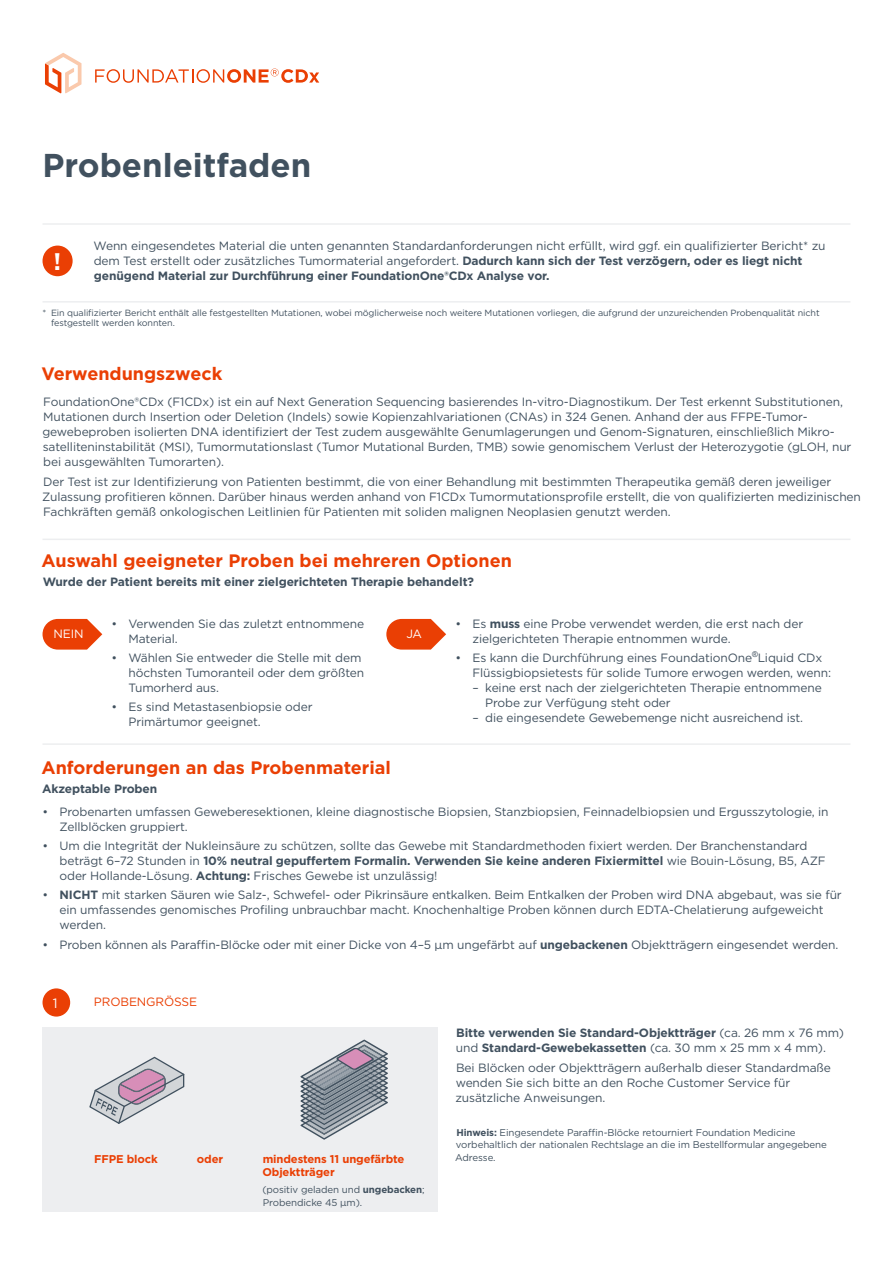
<style>
.page{position:relative;width:893px;height:1263px;background:#fff}
.page>*{position:absolute;margin:0;border:0;box-sizing:border-box;transform-origin:0 0}
.t1{font:700 33px "Gotham";color:#41515f}
.t2{font:700 24px "Gotham";color:#fff}
.t3{font:700 18px "Gotham";color:#ea3f04}
.t4{font:13.5px "Gotham";color:#fff}
.t5{font:12px/15px "Gotham";letter-spacing:-.01em;color:#41515f}
.t6{font:700 12px/15px "Gotham";letter-spacing:-.01em;color:#41515f}
.t7{font:12px "Gotham";letter-spacing:-.01em;color:#ea3f04}
.t8{font:12px "Gotham";letter-spacing:-.01em;color:#fff}
.t9{font:700 11.25px/13.5px "Gotham";letter-spacing:-.01em;color:#ea3f04}
.t10{font:9.75px/12.8px "Gotham";letter-spacing:-.01em;color:#41515f}
.t11{font:9px/10.5px "Gotham";letter-spacing:-.01em;color:#41515f}
.s1{font-weight:700}
.s2{font-weight:400}
</style>
<div class="page">
<div style="left:42px;top:1028px;width:395px;height:184px;background:#edeef0"></div>
<svg style="left:89px;top:1057px;width:95px;height:67px"></svg>
<svg style="left:300px;top:1039px;width:88px;height:101px"></svg>
<hr style="left:43px;top:539px;width:807px;height:1px;background:#edeef0">
<hr style="left:43px;top:301px;width:807px;height:2px;background:#edeef0">
<hr style="left:43px;top:223px;width:807px;height:2px;background:#edeef0">
<hr style="left:43px;top:743px;width:807px;height:2px;background:#edeef0">
<svg style="left:43px;top:619px;width:59px;height:31px"></svg>
<svg style="left:386px;top:619px;width:60px;height:31px"></svg>
<div style="left:43px;top:246px;width:30px;height:30px;background:#ea3f04;border-radius:50%"></div>
<div style="left:43px;top:988px;width:27px;height:28px;background:#ea3f04;border-radius:50%"></div>
<svg style="left:45px;top:53px;width:37px;height:40px"></svg>
<svg style="left:95px;top:68px;width:224px;height:15px"></svg>
<h1 class="t1" style="left:42px;top:143px;width:270px">Probenleitfaden</h1>
<h2 class="t2" style="left:54px;top:245px;width:9px">!</h2>
<p class="t5" style="left:94px;top:238px;width:733px">Wenn eingesendetes Material die unten genannten Standardanforderungen nicht erfüllt, wird ggf. ein qualifizierter Bericht* zu dem Test erstellt oder zusätzliches Tumormaterial angefordert. <span class="s1">Dadurch kann sich der Test verzögern, oder es liegt nicht genügend Material zur Durchführung einer FoundationOne®CDx Analyse vor.</span></p>
<p class="t11" style="left:51px;top:307px;width:770px;text-indent:-9px">* Ein qualifizierter Bericht enthält alle festgestellten Mutationen, wobei möglicherweise noch weitere Mutationen vorliegen, die aufgrund der unzureichenden Probenqualität nicht festgestellt werden konnten.</p>
<h3 class="t3" style="left:41px;top:362px;width:182px">Verwendungszweck</h3>
<p class="t5" style="left:42px;top:394px;width:810px">FoundationOne®CDx (F1CDx) ist ein auf Next Generation Sequencing basierendes In-vitro-Diagnostikum. Der Test erkennt Substitutionen, Mutationen durch Insertion oder Deletion (Indels) sowie Kopienzahlvariationen (CNAs) in 324 Genen. Anhand der aus FFPE-Tumor&shy;gewebeproben isolierten DNA identifiziert der Test zudem ausgewählte Genumlagerungen und Genom-Signaturen, einschließlich Mikro&shy;satelliteninstabilität (MSI), Tumormutationslast (Tumor Mutational Burden, TMB) sowie genomischem Verlust der Heterozygotie (gLOH, nur bei ausgewählten Tumorarten).</p>
<p class="t5" style="left:42px;top:474px;width:820px">Der Test ist zur Identifizierung von Patienten bestimmt, die von einer Behandlung mit bestimmten Therapeutika gemäß deren jeweiliger<br>Zulassung profitieren können. Darüber hinaus werden anhand von F1CDx Tumormutationsprofile erstellt, die von qualifizierten medizinischen<br>Fachkräften gemäß onkologischen Leitlinien für Patienten mit soliden malignen Neoplasien genutzt werden.</p>
<h3 class="t3" style="left:41px;top:549px;width:472px">Auswahl geeigneter Proben bei mehreren Optionen</h3>
<p class="t6" style="left:43px;top:575px;width:433px">Wurde der Patient bereits mit einer zielgerichteten Therapie behandelt?</p>
<p class="t5" style="left:129px;top:616px;width:237px;text-indent:-17px">• Verwenden Sie das zuletzt entnommene<br>Material.</p>
<p class="t5" style="left:129px;top:650px;width:237px;text-indent:-17px">• Wählen Sie entweder die Stelle mit dem höchsten Tumoranteil oder dem größten<br>Tumorherd aus.</p>
<p class="t5" style="left:129px;top:699px;width:186px;text-indent:-17px">• Es sind Metastasenbiopsie oder<br>Primärtumor geeignet.</p>
<p class="t8" style="left:53px;top:626px;width:32px">NEIN</p>
<p class="t8" style="left:406px;top:626px;width:17px">JA</p>
<h3 class="t3" style="left:41px;top:755px;width:351px">Anforderungen an das Probenmaterial</h3>
<p class="t6" style="left:42px;top:781px;width:117px">Akzeptable Proben</p>
<p class="t5" style="left:472px;top:616px;width:332px;text-indent:-17px">• Es <span class="s1">muss</span> eine Probe verwendet werden, die erst nach der zielgerichteten Therapie entnommen wurde.</p>
<p class="t5" style="left:472px;top:650px;width:360px;text-indent:-17px">• Es kann die Durchführung eines FoundationOne<sup>®</sup>Liquid CDx<br>Flüssigbiopsietests für solide Tumore erwogen werden, wenn:</p>
<p class="t5" style="left:485px;top:680px;width:338px;text-indent:-13px">– keine erst nach der zielgerichteten Therapie entnommene<br>Probe zur Verfügung steht oder</p>
<p class="t5" style="left:472px;top:710px;width:332px">– die eingesendete Gewebemenge nicht ausreichend ist.</p>
<p class="t5" style="left:60px;top:804px;width:771px;text-indent:-17px">• Probenarten umfassen Geweberesektionen, kleine diagnostische Biopsien, Stanzbiopsien, Feinnadelbiopsien und Ergusszytologie, in<br>Zellblöcken gruppiert.</p>
<p class="t5" style="left:60px;top:838px;width:768px;text-indent:-17px">• Um die Integrität der Nukleinsäure zu schützen, sollte das Gewebe mit Standardmethoden fixiert werden. Der Branchenstandard beträgt 6–72 Stunden in <span class="s1">10% neutral gepuffertem Formalin. Verwenden Sie keine anderen Fixiermittel</span> wie Bouin-Lösung, B5, AZF oder Hollande-Lösung. <span class="s1">Achtung:</span> Frisches Gewebe ist unzulässig!</p>
<p class="t5" style="left:60px;top:887px;width:784px;text-indent:-17px">• <span class="s1">NICHT</span> mit starken Säuren wie Salz-, Schwefel- oder Pikrinsäure entkalken. Beim Entkalken der Proben wird DNA abgebaut, was sie für ein umfassendes genomisches Profiling unbrauchbar macht. Knochenhaltige Proben können durch EDTA-Chelatierung aufgeweicht werden.</p>
<p class="t5" style="left:43px;top:937px;width:797px">• Proben können als Paraffin-Blöcke oder mit einer Dicke von 4–5 µm ungefärbt auf <span class="s1">ungebackenen</span> Objektträgern eingesendet werden.</p>
<p class="t4" style="left:53px;top:994px;width:6px">1</p>
<p class="t7" style="left:94px;top:994px;width:105px">PROBENGRÖSSE</p>
<p class="t9" style="left:94px;top:1152px;width:65px">FFPE block</p>
<p class="t9" style="left:197px;top:1152px;width:28px">oder</p>
<p class="t9" style="left:262px;top:1152px;width:144px">mindestens 11 ungefärbte<br>Objektträger</p>
<p class="t10" style="left:262px;top:1183px;width:164px">(positiv geladen und <span class="s1">ungebacken</span>;<br>Probendicke 45 µm).</p>
<p class="t6" style="left:456px;top:1025px;width:390px">Bitte verwenden Sie Standard-Objektträger <span class="s2">(ca. 26 mm x 76 mm) und</span> Standard-Gewebekassetten <span class="s2">(ca. 30 mm x 25 mm x 4 mm).</span></p>
<p class="t5" style="left:455px;top:1060px;width:377px">Bei Blöcken oder Objektträgern außerhalb dieser Standardmaße wenden Sie sich bitte an den Roche Customer Service für zusätzliche Anweisungen.</p>
<p class="t10" style="left:455px;top:1126px;width:373px"><span class="s1">Hinweis:</span> Eingesendete Paraffin-Blöcke retourniert Foundation Medicine vorbehaltlich der nationalen Rechtslage an die im Bestellformular angegebene<br>Adresse.</p>
</div>
